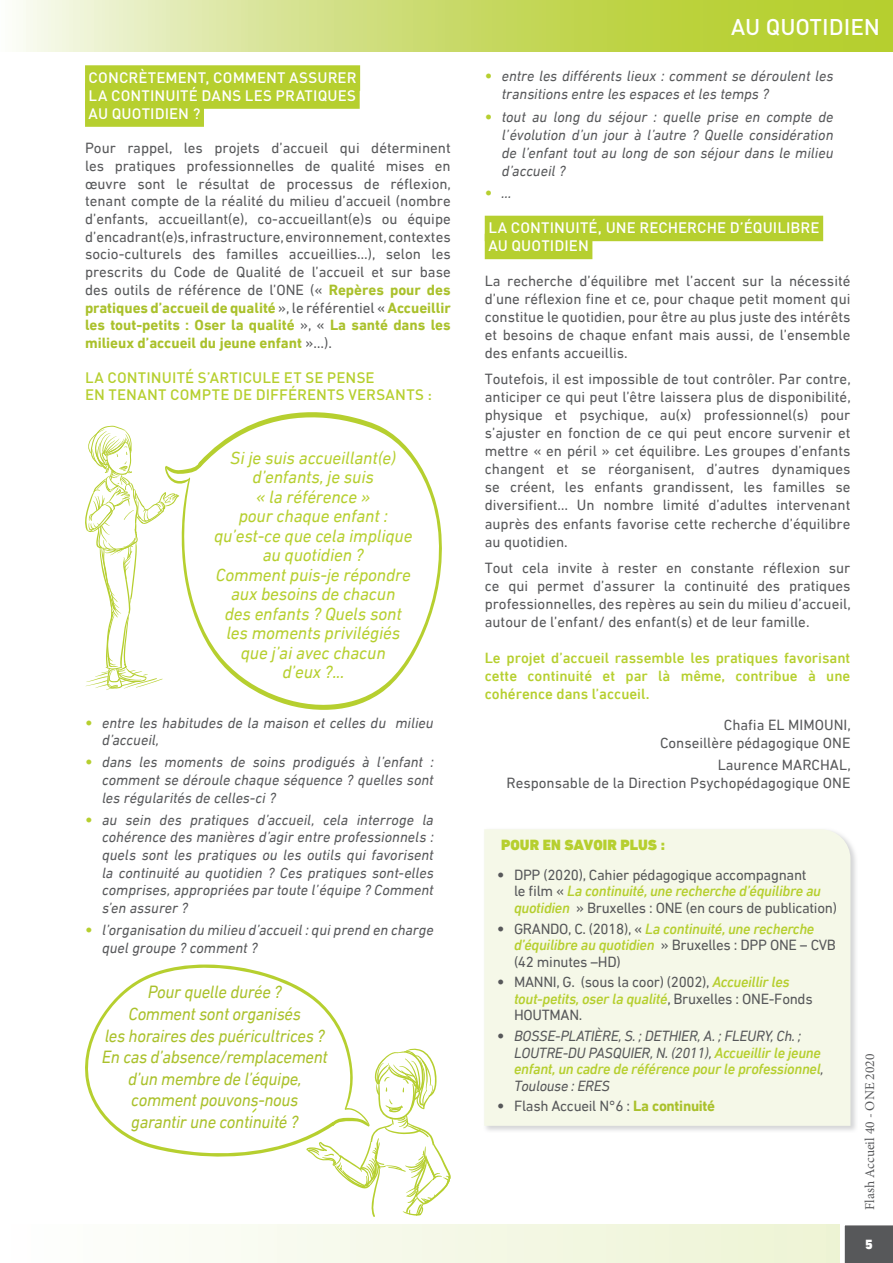
<style>
.page{position:relative;width:893px;height:1263px;background:#fff}
.page>*{position:absolute;margin:0;border:0;box-sizing:border-box;transform-origin:0 0}
.t1{font:500 22.5px "DIN";color:#fff}
.texte_article{font:italic 18px/19.5px "DIN Next LT Pro";letter-spacing:-.01em;color:#b6cf2f;text-align:center}
.texte_article-2{font:italic 18px/21.6px "DIN Next LT Pro";letter-spacing:-.02em;color:#aac12c;text-align:center}
.signature{font:15px/18px "DIN Next LT Pro";color:#57585a;text-align:justify}
.t2{font:italic 15px/17.7px "DIN Next LT Pro";color:#57585a}
.signature-2{font:15px/16.5px "DIN Next LT Pro";letter-spacing:-.02em;color:#57585a}
.t3{font:italic 15px/16.5px "DIN Next LT Pro";letter-spacing:-.02em;color:#57585a}
.Sous_titre_quotidien{font:500 15px/18px "DIN";letter-spacing:.01em;color:#fff;text-align:justify}
.signature-3{font:500 15px/18px "DIN Next LT Pro";color:#b6cf2f;text-align:justify}
.signature-4{font:500 15px/17.7px "DIN";letter-spacing:.015em;color:#b6cf2f}
.Pour_en_savoir_plus{font:900 15px "DIN Next LT Pro";color:#b6cf2f}
.t4{font:13.5px "Minion Pro";color:#58595b}
.t5{font:900 13.5px "DIN Next LT Pro";color:#fff}
.s1{font-weight:700;color:#aac12c}
.s2{font-family:"DIN";font-weight:500;font-style:normal;color:#b6cf2f}
.s3{font-family:"DIN Next LT Pro";font-weight:400;font-style:italic;color:#57585a}
.s4{font-family:"DIN"}
.s5{font-weight:500;font-style:italic;color:#b6cf2f}
.s6{font-family:"DIN";font-style:normal}
.s7{font-weight:500;color:#b6cf2f}
</style>
<div class="page">
<svg style="left:836px;top:1224px;width:57px;height:39px;background:#6e6f70"></svg>
<div style="left:1px;top:1225px;width:838px;height:38px;background:linear-gradient(to right,#fefffe,#edf3d3)"></div>
<svg style="left:19px;top:0;width:874px;height:51px;background:#cddd74"></svg>
<div style="left:85px;top:65px;width:275px;height:26px;background:#b6cf2f"></div>
<div style="left:85px;top:83px;width:275px;height:26px;background:#b6cf2f"></div>
<div style="left:85px;top:101px;width:119px;height:26px;background:#b6cf2f"></div>
<svg style="left:203px;top:412px;width:239px;height:298px"></svg>
<svg style="left:85px;top:426px;width:118px;height:264px"></svg>
<svg style="left:85px;top:964px;width:264px;height:193px"></svg>
<svg style="left:306px;top:1048px;width:145px;height:169px"></svg>
<div style="left:485px;top:216px;width:338px;height:25px;background:#b6cf2f"></div>
<div style="left:485px;top:234px;width:107px;height:25px;background:#b6cf2f"></div>
<svg style="left:252px;top:1108px;width:5px;height:5px"></svg>
<div style="left:483px;top:827px;width:375px;height:306px;background:#c7c8ca;opacity:.75"></div>
<div style="left:484px;top:829px;width:366px;height:297px;background:#f5f8e8"></div>
<p class="Sous_titre_quotidien" style="left:89px;top:68px;width:269px">CONCRÈTEMENT, COMMENT ASSURER LA CONTINUITÉ DANS LES PRATIQUES AU QUOTIDIEN ?</p>
<p class="signature" style="left:85px;top:139px;width:367px">Pour rappel, les projets d’accueil qui déterminent les pratiques professionnelles de qualité mises en œuvre sont le résultat de processus de réflexion, tenant compte de la réalité du milieu d’accueil (nombre d’enfants, accueillant(e), co-accueillant(e)s ou équipe d’encadrant(e)s, infrastructure, environnement, contextes socio-culturels des familles accueillies…), selon les prescrits du Code de Qualité de l’accueil et sur base des outils de référence de l’ONE (« <span class="s1">Repères pour des pratiques d’accueil de qualité</span> », le référentiel « <span class="s1">Accueillir les tout-petits : Oser la qualité</span> », « <span class="s1">La santé dans les milieux d’accueil du jeune enfant</span> »…).</p>
<p class="signature-4" style="left:85px;top:368px;width:349px">LA CONTINUITÉ S’ARTICULE ET SE PENSE<br>EN TENANT COMPTE DE DIFFÉRENTS VERSANTS :</p>
<p class="texte_article" style="left:214px;top:448px;width:200px">Si je suis accueillant(e) d’enfants, je suis<br>« la référence »<br>pour chaque enfant : qu’est-ce que cela implique au quotidien ?<br>Comment puis-je répondre aux besoins de chacun<br>des enfants ? Quels sont les moments privilégiés que j’ai avec chacun<br>d’eux ?...</p>
<p class="t2" style="left:102px;top:713px;width:333px;text-indent:-17px"><span class="s2">•</span> entre les habitudes de la maison et celles du milieu d’accueil,</p>
<p class="t2" style="left:102px;top:753px;width:333px;text-align:justify;text-indent:-17px"><span class="s2">•</span> dans les moments de soins prodigués à l’enfant : comment se déroule chaque séquence ? quelles sont les régularités de celles-ci ?</p>
<p class="t2" style="left:102px;top:810px;width:333px;text-align:justify;text-indent:-17px"><span class="s2">•</span> au sein des pratiques d’accueil, cela interroge la cohérence des manières d’agir entre professionnels : quels sont les pratiques ou les outils qui favorisent la continuité au quotidien ? Ces pratiques sont-elles comprises, appropriées par toute l’équipe ? Comment s’en assurer ?</p>
<p class="t2" style="left:102px;top:921px;width:333px;text-indent:-17px"><span class="s2">•</span> l’organisation du milieu d’accueil : qui prend en charge quel groupe ? comment ?</p>
<p class="texte_article-2" style="left:102px;top:981px;width:227px">Pour quelle durée ?<br>Comment sont organisés<br>les horaires des puéricultrices ?<br>En cas d’absence/remplacement d’un membre de l’équipe, comment pouvons-nous garantir une continuité ?</p>
<h1 class="t1" style="left:731px;top:12px;width:151px">AU QUOTIDIEN</h1>
<p class="t2" style="left:502px;top:67px;width:333px;text-indent:-17px"><span class="s2">•</span> entre les différents lieux : comment se déroulent les transitions entre les espaces et les temps ?</p>
<p class="t2" style="left:502px;top:107px;width:333px;text-align:justify;text-indent:-17px"><span class="s2">•</span> tout au long du séjour : quelle prise en compte de l’évolution d’un jour à l’autre ? Quelle considération de l’enfant tout au long de son séjour dans le milieu d’accueil ?</p>
<p class="signature-4" style="left:485px;top:183px;width:29px">• <span class="s3">…</span></p>
<p class="Sous_titre_quotidien" style="left:488px;top:218px;width:333px">LA CONTINUITÉ, UNE RECHERCHE D’ÉQUILIBRE<br>AU QUOTIDIEN</p>
<p class="signature" style="left:485px;top:272px;width:367px">La recherche d’équilibre met l’accent sur la nécessité d’une réflexion fine et ce, pour chaque petit moment qui constitue le quotidien, pour être au plus juste des intérêts et besoins de chaque enfant mais aussi, de l’ensemble des enfants accueillis.</p>
<p class="signature" style="left:485px;top:370px;width:367px">Toutefois, il est impossible de tout contrôler. Par contre, anticiper ce qui peut l’être laissera plus de disponibilité, physique et psychique, au(x) professionnel(s) pour s’ajuster en fonction de ce qui peut encore survenir et mettre « en péril » cet équilibre. Les groupes d’enfants changent et se réorganisent, d’autres dynamiques se créent, les enfants grandissent, les familles se diversifient… Un nombre limité d’adultes intervenant auprès des enfants favorise cette recherche d’équilibre au quotidien.</p>
<p class="signature" style="left:485px;top:559px;width:367px">Tout cela invite à rester en constante réflexion sur ce qui permet d’assurer la continuité des pratiques professionnelles, des repères au sein du milieu d’accueil, autour de l’enfant/ des enfant(s) et de leur famille.</p>
<p class="signature-3" style="left:485px;top:649px;width:367px">Le projet d’accueil rassemble les pratiques favorisant cette continuité et par là même, contribue à une cohérence dans l’accueil.</p>
<p class="signature" style="left:660px;top:715px;width:192px;text-align:right">Chafia EL MIMOUNI,<br>Conseillère pédagogique ONE</p>
<p class="signature" style="left:507px;top:756px;width:346px;text-align:right">Laurence MARCHAL,<br>Responsable de la Direction Psychopédagogique ONE</p>
<p class="Pour_en_savoir_plus" style="left:501px;top:836px;width:165px">POUR EN SAVOIR PLUS :</p>
<p class="signature-2" style="left:514px;top:866px;width:324px;text-indent:-17px"><span class="s4">•</span> DPP (2020), Cahier pédagogique accompagnant<br>le film « <span class="s5">La continuité, une recherche d’équilibre au quotidien</span> » Bruxelles : ONE (en cours de publication)</p>
<p class="signature-2" style="left:514px;top:920px;width:324px;text-indent:-17px"><span class="s4">•</span> GRANDO, C. (2018), « <span class="s5">La continuité, une recherche d’équilibre au quotidien</span> » Bruxelles : DPP ONE – CVB (42 minutes –HD)</p>
<p class="signature-2" style="left:514px;top:974px;width:300px;text-indent:-17px"><span class="s4">•</span> MANNI, G. (sous la coor) (2002), <span class="s5">Accueillir les tout-petits, oser la qualité</span>, Bruxelles : ONE-Fonds<br>HOUTMAN.</p>
<p class="t3" style="left:514px;top:1027px;width:311px;text-indent:-17px"><span class="s6">•</span> BOSSE-PLATIÈRE, S. ; DETHIER, A. ; FLEURY, Ch. ; LOUTRE-DU PASQUIER, N. (2011), <span class="s7">Accueillir le jeune enfant, un cadre de référence pour le professionnel</span>, Toulouse : ERES</p>
<p class="signature-2" style="left:497px;top:1098px;width:220px"><span class="s4">•</span> Flash Accueil N°6 : <span class="s1">La continuité</span></p>
<p class="t4" style="left:861px;top:1210px;width:158px;rotate:-90deg">Flash Accueil 40 - ONE 2020</p>
<p class="t5" style="left:865px;top:1236px;width:9px">5</p>
</div>
